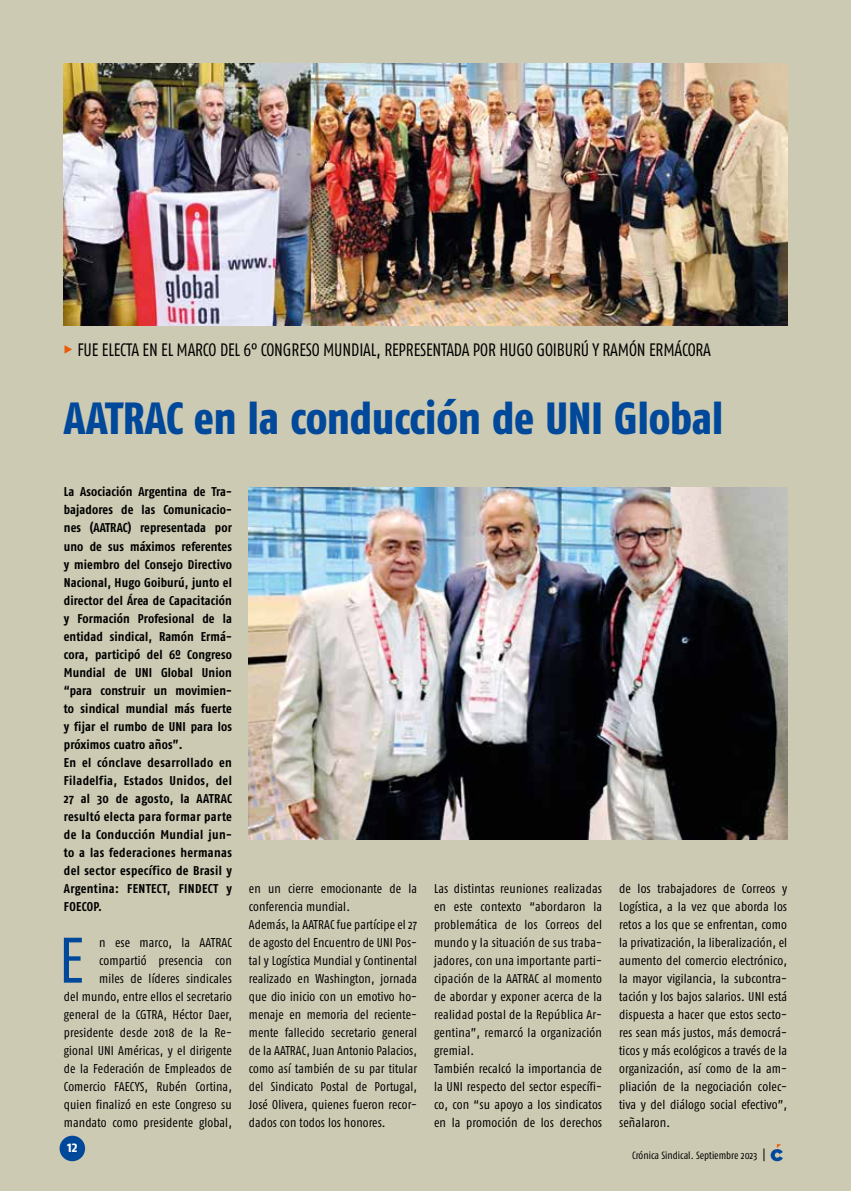
<style>
.page{position:relative;width:851px;height:1191px;background:#fff}
.page>*{position:absolute;margin:0;border:0;box-sizing:border-box;transform-origin:0 0}
.t1{font:64.2px "Fago Co";color:#00489a}
.t2{font:800 45px "Fago Co";color:#00489a;scale:.95 1}
.t3{font:18px "Fago Co Lf";letter-spacing:-.01em;color:#000;scale:.94 1}
.t4{font:700 15px "Fago Co";color:#fff}
.t5{font:12.75px/18px "Fago Co";letter-spacing:.01em;color:#000}
.t6{font:700 12.75px/18px "Fago Co";letter-spacing:.01em;color:#000}
.t7{font:10.5px "Fago Co";color:#000}
.s1{font-family:"Fago Co Extra Bold Caps Exp";color:#ea5b0b}
</style>
<div class="page">
<div style="left:0;top:0;width:850px;height:1191px;background:#cdcab3"></div>
<div style="left:60px;top:1135px;width:25px;height:26px;background:#00489a;border-radius:50%"></div>
<svg style="left:770px;top:1144px;width:12px;height:17px"></svg>
<svg style="left:763px;top:1148px;width:1px;height:13px"></svg>
<img style="left:64px;top:64px;width:723px;height:261px">
<img style="left:249px;top:487px;width:538px;height:352px">
<h3 class="t3" style="left:64px;top:339px;width:690px"><span class="s1">%</span> FUE ELECTA EN EL MARCO DEL 6° CONGRESO MUNDIAL, REPRESENTADA POR HUGO GOIBURÚ Y RAMÓN ERMÁCORA</h3>
<h2 class="t2" style="left:64px;top:391px;width:695px">AATRAC en la conducción de UNI Global</h2>
<p class="t6" style="left:64px;top:483px;width:170px">La Asociación Argentina de Tra&shy;bajadores de las Comunicacio&shy;nes (AATRAC) representada por uno de sus máximos referentes y miembro del Consejo Directivo<br>Nacional, Hugo Goiburú, junto el director del Área de Capacitación y Formación Profesional de la entidad sindical, Ramón Ermá&shy;cora, participó del 6º Congreso<br>Mundial de UNI Global Union “para construir un movimien&shy;to sindical mundial más fuerte y fijar el rumbo de UNI para los próximos cuatro años”.<br>En el cónclave desarrollado en<br>Filadelfia, Estados Unidos, del<br>27 al 30 de agosto, la AATRAC resultó electa para formar parte de la Conducción Mundial jun&shy;to a las federaciones hermanas del sector específico de Brasil y<br>Argentina: FENTECT, FINDECT y<br>FOECOP.</p>
<h1 class="t1" style="left:59px;top:924px;width:27px">E</h1>
<p class="t5" style="left:64px;top:933px;width:170px;text-align:right">n ese marco, la AATRAC compartió presencia con<br>miles de líderes sindicales<br>del mundo, entre ellos el secretario general de la CGTRA, Héctor Daer, presidente desde 2018 de la Re&shy;gional UNI Américas, y el dirigente de la Federación de Empleados de<br>Comercio FAECYS, Rubén Cortina, quien finalizó en este Congreso su mandato como presidente global,</p>
<p class="t4" style="left:67px;top:1138px;width:12px">12</p>
<p class="t5" style="left:249px;top:879px;width:170px">en un cierre emocionante de la conferencia mundial.<br>Además, la AATRAC fue partícipe el 27 de agosto del Encuentro de UNI Pos&shy;tal y Logística Mundial y Continental realizado en Washington, jornada que dio inicio con un emotivo ho&shy;menaje en memoria del reciente&shy;mente fallecido secretario general de la AATRAC, Juan Antonio Palacios, como así también de su par titular del Sindicato Postal de Portugal, José Olivera, quienes fueron recor&shy;dados con todos los honores.</p>
<p class="t5" style="left:434px;top:879px;width:169px">Las distintas reuniones realizadas en este contexto “abordaron la problemática de los Correos del mundo y la situación de sus traba&shy;jadores, con una importante parti&shy;cipación de la AATRAC al momento de abordar y exponer acerca de la realidad postal de la República Ar&shy;gentina”, remarcó la organización gremial.<br>También recalcó la importancia de la UNI respecto del sector específi&shy;co, con “su apoyo a los sindicatos en la promoción de los derechos</p>
<p class="t5" style="left:619px;top:879px;width:169px;text-align:justify">de los trabajadores de Correos y Logística, a la vez que aborda los retos a los que se enfrentan, como la privatización, la liberalización, el aumento del comercio electrónico, la mayor vigilancia, la subcontra&shy;tación y los bajos salarios. UNI está dispuesta a hacer que estos secto&shy;res sean más justos, más democrá&shy;ticos y más ecológicos a través de la organización, así como de la am&shy;pliación de la negociación colec&shy;tiva y del diálogo social efectivo”, señalaron.</p>
<p class="t7" style="left:632px;top:1149px;width:127px">Crónica Sindical. Septiembre 2023</p>
</div>
